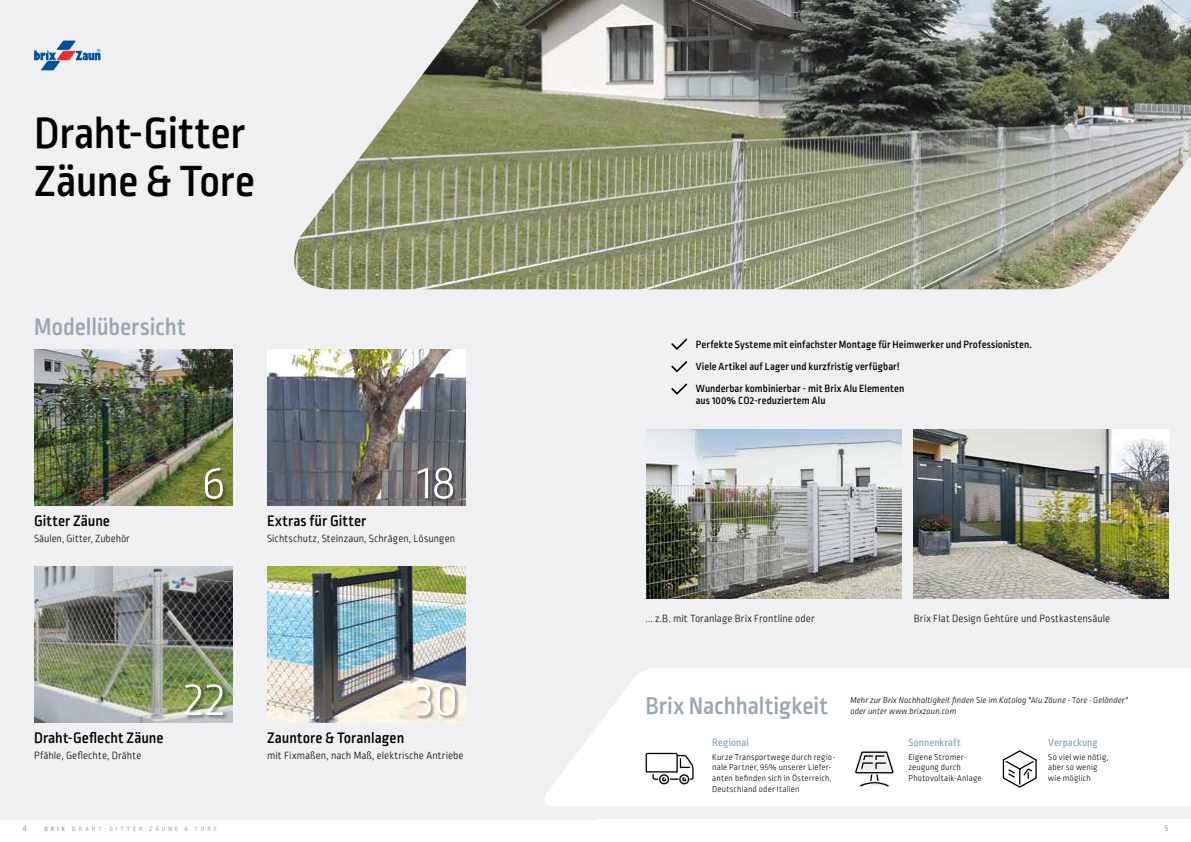
<style>
.page{position:relative;width:1191px;height:842px;background:#fff}
.page>*{position:absolute;margin:0;border:0;box-sizing:border-box;transform-origin:0 0}
.t1{font:300 50px "Ropa Mix Pro";color:#fff}
.t2{font:500 46px/48.3px "Ropa Mix Pro";letter-spacing:-.01em;color:#000}
.t3{font:500 25.4px "Ropa Mix Pro";letter-spacing:-.005em;color:#98a6af}
.t4{font:500 16px "Ropa Mix Pro";letter-spacing:.005em;color:#000}
.t5{font:300 11px "Ropa Mix Pro";letter-spacing:.01em;color:#000}
.t6{font:500 11px/22.4px "Ropa Mix Pro";letter-spacing:.01em;color:#000}
.t7{font:500 11px "Ropa Mix Pro";letter-spacing:.005em;color:#94a9b5}
.t8{font:300 9px/10.8px "Ropa Mix Pro";letter-spacing:.015em;color:#000}
.t9{font:italic 300 9px/10.8px "Ropa Mix Pro";letter-spacing:.01em;color:#000}
.t10{font:9px "Ropa Mix Pro";color:#98a6af}
.t11{font:6.5px "Ropa Mix Pro";letter-spacing:.45em;color:#98a6af}
.s1{font-weight:700}
</style>
<div class="page">
<div style="left:595px;top:0;width:596px;height:819px;background:#f0f0f3"></div>
<div style="left:0;top:0;width:596px;height:819px;background:#f0f0f3"></div>
<svg style="left:34px;top:41px;width:66px;height:29px"></svg>
<img style="left:34px;top:349px;width:198px;height:156px">
<img style="left:267px;top:349px;width:198px;height:156px">
<img style="left:34px;top:566px;width:198px;height:156px">
<img style="left:267px;top:566px;width:198px;height:156px">
<div style="left:204px;top:467px;width:24px;height:37px;background:#000;opacity:.45"></div>
<div style="left:184px;top:683px;width:44px;height:37px;background:#000;opacity:.45"></div>
<div style="left:417px;top:467px;width:41px;height:37px;background:#000;opacity:.45"></div>
<div style="left:415px;top:683px;width:45px;height:38px;background:#000;opacity:.45"></div>
<img style="left:294px;top:0;width:897px;height:289px">
<svg style="left:545px;top:668px;width:646px;height:138px;fill:#fff"></svg>
<svg style="left:1002px;top:749px;width:36px;height:39px"></svg>
<svg style="left:851px;top:748px;width:45px;height:43px"></svg>
<div style="left:658px;top:773px;width:12px;height:12px;border:3px solid #f0f0f3;border-radius:50%"></div>
<div style="left:659px;top:774px;width:10px;height:10px;border:1px solid #000;border-radius:50%"></div>
<div style="left:678px;top:773px;width:12px;height:12px;border:3px solid #f0f0f3;border-radius:50%"></div>
<div style="left:679px;top:774px;width:10px;height:10px;border:1px solid #000;border-radius:50%"></div>
<svg style="left:645px;top:752px;width:49px;height:30px"></svg>
<svg style="left:671px;top:339px;width:16px;height:11px"></svg>
<svg style="left:671px;top:361px;width:16px;height:11px"></svg>
<svg style="left:671px;top:383px;width:16px;height:12px"></svg>
<img style="left:646px;top:429px;width:255px;height:169px">
<img style="left:914px;top:429px;width:254px;height:169px">
<h2 class="t2" style="left:34px;top:112px;width:223px">Draht-Gitter<br>Zäune &amp; Tore</h2>
<h3 class="t3" style="left:34px;top:313px;width:153px">Modellübersicht</h3>
<p class="t6" style="left:696px;top:333px;width:337px">Perfekte Systeme mit einfachster Montage für Heimwerker und Professionisten.<br>Viele Artikel auf Lager und kurzfristig verfügbar!<br>Wunderbar kombinierbar - mit Brix Alu Elementen</p>
<p class="t6" style="left:696px;top:390px;width:131px">aus 100% CO2-reduziertem Alu</p>
<h1 class="t1" style="left:202px;top:456px;width:25px">6</h1>
<h1 class="t1" style="left:417px;top:456px;width:39px">18</h1>
<h3 class="t4" style="left:34px;top:512px;width:77px">Gitter Zäune</h3>
<p class="t5" style="left:34px;top:533px;width:97px">Säulen, Gitter, Zubehör</p>
<h3 class="t4" style="left:267px;top:512px;width:101px">Extras für Gitter</h3>
<p class="t5" style="left:267px;top:533px;width:190px">Sichtschutz, Steinzaun, Schrägen, Lösungen</p>
<p class="t5" style="left:645px;top:612px;width:171px">... z.B. mit Toranlage Brix Frontline oder</p>
<p class="t5" style="left:914px;top:612px;width:198px">Brix Flat Design Gehtüre und Postkastensäule</p>
<h3 class="t4" style="left:34px;top:729px;width:131px">Draht-Geflecht Zäune</h3>
<p class="t5" style="left:34px;top:750px;width:109px">Pfähle, Geflechte, Drähte</p>
<h1 class="t1" style="left:184px;top:672px;width:43px">22</h1>
<h1 class="t1" style="left:414px;top:672px;width:46px">30</h1>
<h3 class="t4" style="left:267px;top:729px;width:139px">Zauntore &amp; Toranlagen</h3>
<p class="t5" style="left:267px;top:750px;width:198px">mit Fixmaßen, nach Maß, elektrische Antriebe</p>
<h3 class="t3" style="left:645px;top:692px;width:184px">Brix Nachhaltigkeit</h3>
<p class="t7" style="left:712px;top:736px;width:38px">Regional</p>
<p class="t8" style="left:712px;top:752px;width:125px">Kurze Transportwege durch regio&shy;nale Partner, 95% unserer Liefer&shy;anten befinden sich in Österreich,<br>Deutschland oder Italien</p>
<p class="t9" style="left:850px;top:695px;width:279px">Mehr zur Brix Nachhaltigkeit finden Sie im Katalog "Alu Zäune • Tore • Geländer" oder unter www.brixzaun.com</p>
<p class="t7" style="left:1048px;top:736px;width:51px">Verpackung</p>
<p class="t8" style="left:1048px;top:752px;width:62px">So viel wie nötig, aber so wenig wie möglich</p>
<p class="t7" style="left:908px;top:736px;width:54px">Sonnenkraft</p>
<p class="t8" style="left:908px;top:752px;width:75px">Eigene Stromer&shy;zeugung durch<br>Photovoltaik-Anlage</p>
<p class="t10" style="left:23px;top:823px;width:5px">4</p>
<p class="t11" style="left:44px;top:825px;width:174px"><span class="s1">BRIX</span> DRAHT-GITTER ZÄUNE &amp; TORE</p>
<p class="t10" style="left:1164px;top:823px;width:5px">5</p>
</div>
